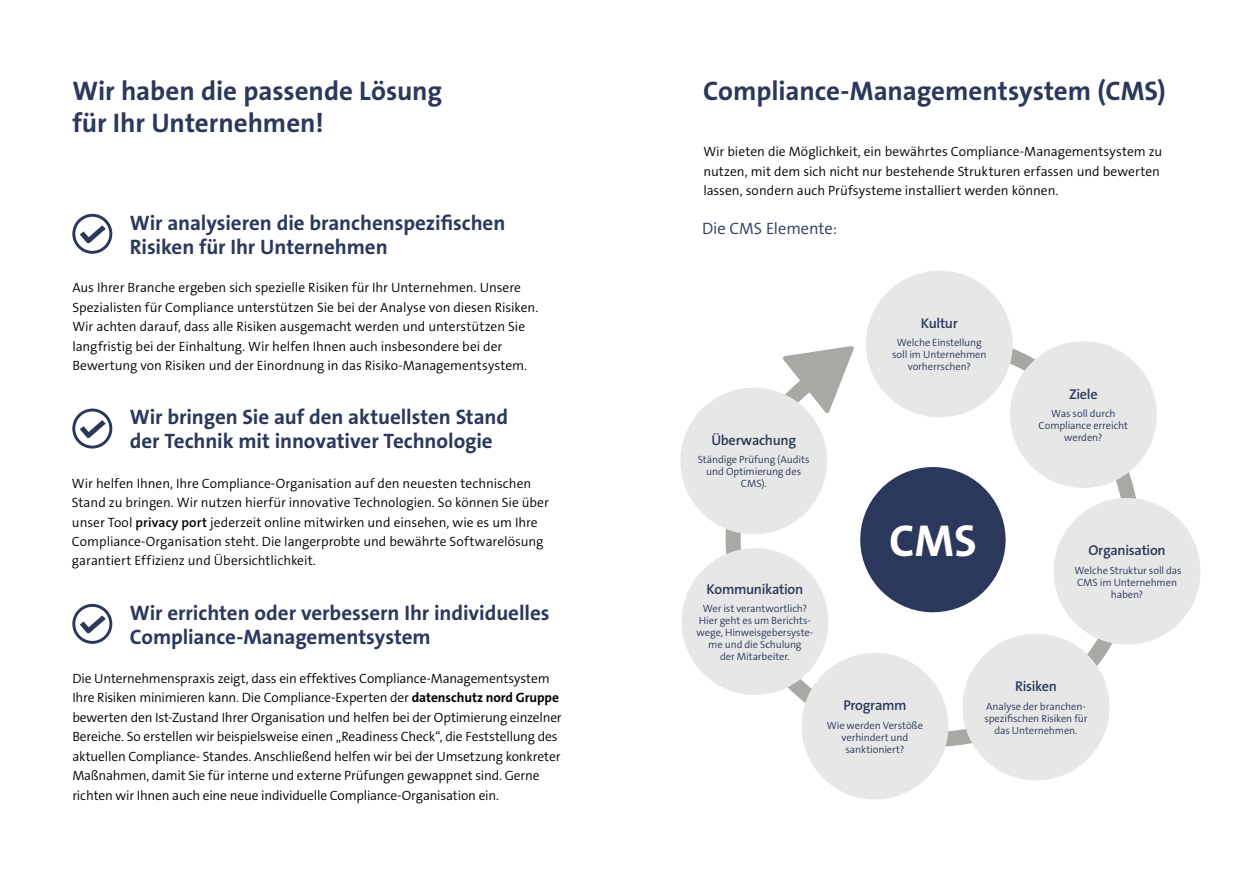
<style>
.page{position:relative;width:1251px;height:893px;background:#fff}
.page>*{position:absolute;margin:0;border:0;box-sizing:border-box;transform-origin:0 0}
.t1{font:700 45px "The Sans Os F";color:#fff}
.t2{font:700 27px/31.5px "The Sans Os F";color:#2b385b}
.t3{font:700 21px/24px "The Sans Os F";letter-spacing:-.005em;color:#2b385b}
.t4{font:300 16.5px "The Sans Os F";letter-spacing:-.005em;color:#2b385b}
.t5{font:600 14.25px "The Sans Os F";letter-spacing:-.025em;color:#2b385b}
.t6{font:300 13.5px/19.5px "The Sans Os F";letter-spacing:-.005em;color:#000}
.t7{font:300 10.5px/12px "The Sans Os F";letter-spacing:-.01em;color:#2b385b;text-align:center}
.s1{font-weight:600}
.s2{font-weight:700}
</style>
<div class="page">
<div style="left:72px;top:214px;width:40px;height:40px;border:3px solid #2b385b;border-radius:50%"></div>
<svg style="left:80px;top:225px;width:26px;height:18px"></svg>
<div style="left:72px;top:409px;width:40px;height:40px;border:3px solid #2b385b;border-radius:50%"></div>
<svg style="left:80px;top:420px;width:26px;height:18px"></svg>
<div style="left:72px;top:604px;width:40px;height:40px;border:3px solid #2b385b;border-radius:50%"></div>
<svg style="left:80px;top:615px;width:26px;height:18px"></svg>
<svg style="left:680px;top:271px;width:521px;height:529px"></svg>
<h2 class="t2" style="left:72px;top:75px;width:371px">Wir haben die passende Lösung für Ihr Unternehmen!</h2>
<h3 class="t3" style="left:130px;top:211px;width:377px">Wir analysieren die branchenspezifischen<br>Risiken für Ihr Unternehmen</h3>
<p class="t6" style="left:72px;top:278px;width:467px">Aus Ihrer Branche ergeben sich spezielle Risiken für Ihr Unternehmen. Unsere Spezialisten für Compliance unterstützen Sie bei der Analyse von diesen Risiken.<br>Wir achten darauf, dass alle Risiken ausgemacht werden und unterstützen Sie langfristig bei der Einhaltung. Wir helfen Ihnen auch insbesondere bei der Bewertung von Risiken und der Einordnung in das Risiko-Managementsystem.</p>
<h3 class="t3" style="left:130px;top:405px;width:380px">Wir bringen Sie auf den aktuellsten Stand der Technik mit innovativer Technologie</h3>
<p class="t6" style="left:72px;top:473px;width:478px">Wir helfen Ihnen, Ihre Compliance-Organisation auf den neuesten technischen Stand zu bringen. Wir nutzen hierfür innovative Technologien. So können Sie über unser Tool <span class="s1">privacy port</span> jederzeit online mitwirken und einsehen, wie es um Ihre Compliance-Organisation steht. Die langerprobte und bewährte Softwarelösung garantiert Effizienz und Übersichtlichkeit.</p>
<h3 class="t3" style="left:130px;top:601px;width:421px">Wir errichten oder verbessern Ihr individuelles<br>Compliance-Managementsystem</h3>
<p class="t6" style="left:72px;top:668px;width:491px">Die Unternehmenspraxis zeigt, dass ein effektives Compliance-Managementsystem Ihre Risiken minimieren kann. Die Compliance-Experten der <span class="s2">datenschutz nord Gruppe </span>bewerten den Ist-Zustand Ihrer Organisation und helfen bei der Optimierung einzelner Bereiche. So erstellen wir beispielsweise einen „Readiness Check“, die Feststellung des aktuellen Compliance- Standes. Anschließend helfen wir bei der Umsetzung konkreter Maßnahmen, damit Sie für interne und externe Prüfungen gewappnet sind. Gerne richten wir Ihnen auch eine neue individuelle Compliance-Organisation ein.</p>
<h2 class="t2" style="left:703px;top:75px;width:464px">Compliance-Managementsystem (CMS)</h2>
<p class="t6" style="left:703px;top:142px;width:460px">Wir bieten die Möglichkeit, ein bewährtes Compliance-Managementsystem zu nutzen, mit dem sich nicht nur bestehende Strukturen erfassen und bewerten lassen, sondern auch Prüfsysteme installiert werden können.</p>
<p class="t4" style="left:702px;top:218px;width:136px">Die CMS Elemente:</p>
<p class="t5" style="left:711px;top:431px;width:86px">Überwachung</p>
<p class="t7" style="left:697px;top:454px;width:113px">Ständige Prüfung (Audits und Optimierung des<br>CMS).</p>
<p class="t5" style="left:706px;top:580px;width:98px">Kommunikation</p>
<p class="t7" style="left:696px;top:602px;width:118px">Wer ist verantwortlich?<br>Hier geht es um Berichts&shy;wege, Hinweisgebersyste&shy;me und die Schulung<br>der Mitarbeiter.</p>
<p class="t5" style="left:920px;top:314px;width:38px">Kultur</p>
<p class="t7" style="left:891px;top:337px;width:96px">Welche Einstellung soll im Unternehmen vorherrschen?</p>
<h1 class="t1" style="left:888px;top:512px;width:89px">CMS</h1>
<p class="t5" style="left:1068px;top:385px;width:30px">Ziele</p>
<p class="t7" style="left:1038px;top:408px;width:91px">Was soll durch<br>Compliance erreicht werden?</p>
<p class="t5" style="left:1088px;top:541px;width:79px">Organisation</p>
<p class="t7" style="left:1074px;top:564px;width:109px">Welche Struktur soll das<br>CMS im Unternehmen haben?</p>
<p class="t5" style="left:843px;top:696px;width:65px">Programm</p>
<p class="t7" style="left:826px;top:719px;width:98px">Wie werden Verstöße verhindert und sanktioniert?</p>
<p class="t5" style="left:1014px;top:677px;width:43px">Risiken</p>
<p class="t7" style="left:984px;top:700px;width:105px">Analyse der branchen&shy;spezifischen Risiken für das Unternehmen.</p>
</div>
